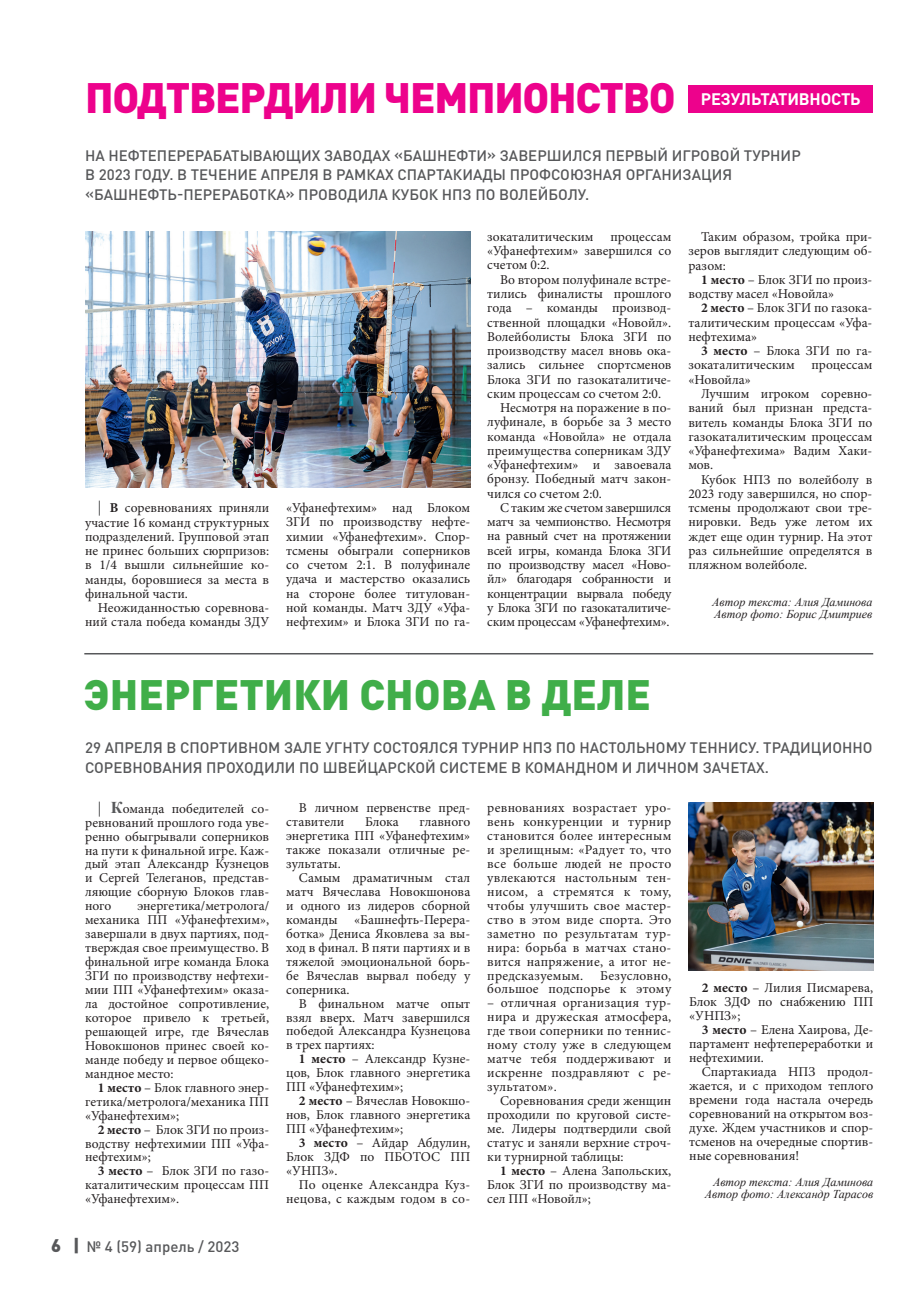
<style>
.page{position:relative;width:915px;height:1306px;background:#fff}
.page>*{position:absolute;margin:0;border:0;box-sizing:border-box;transform-origin:0 0}
.t1{font:900 42px "DIN Pro";letter-spacing:-.03em;color:#ed028c}
.t2{font:900 42px "DIN Pro";color:#40ae49}
.t3{font:700 16.5px "DIN Pro";letter-spacing:-.01em;color:#fff}
.t4{font:500 15px/19.5px "DIN Pro";color:#57585a}
.t5{font:13.5px/14px "Minion Pro";color:#231f20;text-align:justify}
.t6{font:13.5px "Minion Pro";letter-spacing:-.02em;color:#231f20}
.t7{font:13.5px/14px "Minion Pro";letter-spacing:.02em;color:#231f20;text-align:right}
.t8{font:italic 12px/12px "Times New Roman";color:#231f20}
.s1{font-family:"Times New Roman";font-weight:700;font-size:16.5px;color:#57585a}
.s2{font-weight:700}
.s3{font-weight:900;font-size:18px}
</style>
<div class="page">
<div style="left:688px;top:85px;width:184px;height:28px;background:#ed028c"></div>
<img style="left:85px;top:231px;width:385px;height:256px">
<hr style="left:84px;top:653px;width:788px;height:1px;background:#57585a">
<img style="left:688px;top:802px;width:184px;height:168px">
<h1 class="t1" style="left:85px;top:69px;width:592px">ПОДТВЕРДИЛИ ЧЕМПИОНСТВО</h1>
<p class="t3" style="left:700px;top:88px;width:161px">РЕЗУЛЬТАТИВНОСТЬ</p>
<p class="t4" style="left:85px;top:145px;width:717px">НА НЕФТЕПЕРЕРАБАТЫВАЮЩИХ ЗАВОДАХ «БАШНЕФТИ» ЗАВЕРШИЛСЯ ПЕРВЫЙ ИГРОВОЙ ТУРНИР<br>В 2023 ГОДУ. В ТЕЧЕНИЕ АПРЕЛЯ В РАМКАХ СПАРТАКИАДЫ ПРОФСОЮЗНАЯ ОРГАНИЗАЦИЯ «БАШНЕФТЬ-ПЕРЕРАБОТКА» ПРОВОДИЛА КУБОК НПЗ ПО ВОЛЕЙБОЛУ.</p>
<p class="t5" style="left:85px;top:501px;width:185px;text-indent:13px"><span class="s1">|</span> <span class="s2">В</span> соревнованиях приняли участие 16 команд структурных подразделений. Групповой этап не принес больших сюрпризов: в 1/4 вышли сильнейшие ко&shy;манды, боровшиеся за места в финальной части.</p>
<p class="t5" style="left:85px;top:601px;width:185px;text-align:right">Неожиданностью соревнова&shy;ний стала победа команды ЗДУ</p>
<p class="t5" style="left:286px;top:500px;width:185px">«Уфанефтехим» над Блоком ЗГИ по производству нефте&shy;химии «Уфанефтехим». Спор&shy;тсмены обыграли соперников со счетом 2:1. В полуфинале удача и мастерство оказались на стороне более титулован&shy;ной команды. Матч ЗДУ «Уфа&shy;нефтехим» и Блока ЗГИ по га-</p>
<p class="t5" style="left:487px;top:229px;width:185px">зокаталитическим процессам «Уфанефтехим» завершился со счетом 0:2.</p>
<p class="t5" style="left:500px;top:272px;width:173px">Во втором полуфинале встре-</p>
<p class="t5" style="left:487px;top:287px;width:185px">тились финалисты прошлого</p>
<p class="t5" style="left:487px;top:301px;width:185px">года – команды производ-</p>
<p class="t5" style="left:487px;top:315px;width:185px">ственной площадки «Новойл».</p>
<p class="t5" style="left:487px;top:329px;width:185px">Волейболисты Блока ЗГИ по</p>
<p class="t5" style="left:487px;top:344px;width:185px">производству масел вновь ока-</p>
<p class="t5" style="left:487px;top:358px;width:185px">зались сильнее спортсменов</p>
<p class="t5" style="left:487px;top:372px;width:185px">Блока ЗГИ по газокаталитиче-</p>
<p class="t5" style="left:487px;top:386px;width:175px">ским процессам со счетом 2:0.</p>
<p class="t5" style="left:500px;top:401px;width:173px">Несмотря на поражение в по-</p>
<p class="t5" style="left:487px;top:415px;width:185px">луфинале, в борьбе за 3 место</p>
<p class="t5" style="left:487px;top:429px;width:185px">команда «Новойла» не отдала</p>
<p class="t5" style="left:487px;top:443px;width:185px">преимущества соперникам ЗДУ</p>
<p class="t5" style="left:487px;top:458px;width:185px">«Уфанефтехим» и завоевала</p>
<p class="t5" style="left:487px;top:472px;width:185px">бронзу. Победный матч закон-</p>
<p class="t5" style="left:487px;top:486px;width:116px">чился со счетом 2:0.</p>
<p class="t6" style="left:500px;top:498px;width:173px">С таким же счетом завершился</p>
<p class="t6" style="left:487px;top:513px;width:185px">матч за чемпионство. Несмотря</p>
<p class="t6" style="left:487px;top:527px;width:185px">на равный счет на протяжении</p>
<p class="t6" style="left:487px;top:541px;width:185px">всей игры, команда Блока ЗГИ</p>
<p class="t6" style="left:487px;top:555px;width:185px">по производству масел «Ново-</p>
<p class="t6" style="left:487px;top:570px;width:185px">йл» благодаря собранности и</p>
<p class="t6" style="left:487px;top:584px;width:185px">концентрации вырвала победу</p>
<p class="t6" style="left:487px;top:598px;width:185px">у Блока ЗГИ по газокаталитиче-</p>
<p class="t6" style="left:487px;top:612px;width:184px">ским процессам «Уфанефтехим».</p>
<p class="t5" style="left:688px;top:230px;width:185px;text-indent:13px">Таким образом, тройка при&shy;зеров выглядит следующим об&shy;разом:</p>
<p class="t5" style="left:688px;top:272px;width:185px;text-indent:13px"><span class="s2">1 место</span> – Блок ЗГИ по произ&shy;водству масел «Новойла»</p>
<p class="t5" style="left:688px;top:301px;width:185px;text-indent:13px"><span class="s2">2 место</span> – Блок ЗГИ по газока&shy;талитическим процессам «Уфа&shy;нефтехима»</p>
<p class="t5" style="left:688px;top:344px;width:185px;text-indent:13px"><span class="s2">3 место</span> – Блока ЗГИ по га&shy;зокаталитическим процессам «Новойла»</p>
<p class="t5" style="left:688px;top:386px;width:185px;text-indent:13px">Лучшим игроком соревно&shy;ваний был признан предста&shy;витель команды Блока ЗГИ по газокаталитическим процессам «Уфанефтехима» Вадим Хаки&shy;мов.</p>
<p class="t5" style="left:688px;top:472px;width:185px;text-indent:13px">Кубок НПЗ по волейболу в 2023 году завершился, но спор&shy;тсмены продолжают свои тре&shy;нировки. Ведь уже летом их ждет еще один турнир. На этот раз сильнейшие определятся в пляжном волейболе.</p>
<p class="t8" style="left:712px;top:596px;width:162px">Автор текста: Алия Даминова<br>Автор фото: Борис Дмитриев</p>
<h1 class="t2" style="left:84px;top:665px;width:568px">ЭНЕРГЕТИКИ СНОВА В ДЕЛЕ</h1>
<p class="t4" style="left:85px;top:737px;width:788px">29 АПРЕЛЯ В СПОРТИВНОМ ЗАЛЕ УГНТУ СОСТОЯЛСЯ ТУРНИР НПЗ ПО НАСТОЛЬНОМУ ТЕННИСУ. ТРАДИЦИОННО<br>СОРЕВНОВАНИЯ ПРОХОДИЛИ ПО ШВЕЙЦАРСКОЙ СИСТЕМЕ В КОМАНДНОМ И ЛИЧНОМ ЗАЧЕТАХ.</p>
<p class="t5" style="left:85px;top:801px;width:185px;text-indent:13px"><span class="s1">| К</span>оманда победителей со&shy;ревнований прошлого года уве&shy;ренно обыгрывали соперников на пути к финальной игре. Каж&shy;дый этап Александр Кузнецов и Сергей Телеганов, представ&shy;ляющие сборную Блоков глав&shy;ного</p>
<p class="t5" style="left:85px;top:899px;width:185px;text-indent:52px">энергетика/метролога/ механика ПП «Уфанефтехим», завершали в двух партиях, под&shy;тверждая свое преимущество. В финальной игре команда Блока ЗГИ по производству нефтехи&shy;мии ПП «Уфанефтехим» оказа&shy;ла достойное сопротивление, которое привело к третьей, решающей игре, где Вячеслав Новокшонов принес своей ко&shy;манде победу и первое общеко&shy;мандное место:</p>
<p class="t5" style="left:85px;top:1080px;width:185px;text-indent:13px"><span class="s2">1 место</span> – Блок главного энер&shy;гетика/метролога/механика ПП «Уфанефтехим»;</p>
<p class="t5" style="left:85px;top:1122px;width:185px;text-indent:13px"><span class="s2">2 место</span> – Блок ЗГИ по произ&shy;водству нефтехимии ПП «Уфа&shy;нефтехим»;</p>
<p class="t5" style="left:85px;top:1164px;width:185px;text-indent:13px"><span class="s2">3 место</span> – Блок ЗГИ по газо&shy;каталитическим процессам ПП «Уфанефтехим».</p>
<p class="t4" style="left:51px;top:1235px;width:190px"><span class="s3">6 |</span> № 4 (59) апрель / 2023</p>
<p class="t5" style="left:286px;top:801px;width:185px;text-indent:13px">В личном первенстве пред&shy;ставители</p>
<p class="t5" style="left:365px;top:815px;width:35px">Блока</p>
<p class="t5" style="left:286px;top:815px;width:185px;text-indent:133px">главного энергетика ПП «Уфанефтехим» также показали отличные ре&shy;зультаты.</p>
<p class="t5" style="left:286px;top:870px;width:185px;text-indent:13px">Самым драматичным стал матч Вячеслава Новокшонова и одного из лидеров сборной команды «Башнефть-Перера&shy;ботка» Дениса Яковлева за вы&shy;ход в финал. В пяти партиях и в тяжелой эмоциональной борь&shy;бе Вячеслав вырвал победу у соперника.</p>
<p class="t5" style="left:286px;top:996px;width:185px;text-indent:13px">В финальном матче опыт взял вверх. Матч завершился победой Александра Кузнецова в трех партиях:</p>
<p class="t5" style="left:286px;top:1052px;width:185px;text-indent:13px"><span class="s2">1 место</span> – Александр Кузне&shy;цов, Блок главного энергетика ПП «Уфанефтехим»;</p>
<p class="t5" style="left:286px;top:1093px;width:185px;text-indent:13px"><span class="s2">2 место</span> – Вячеслав Новокшо&shy;нов, Блок главного энергетика ПП «Уфанефтехим»;</p>
<p class="t5" style="left:286px;top:1135px;width:185px;text-indent:13px"><span class="s2">3 место</span> – Айдар Абдулин, Блок ЗДФ по ПБОТОС ПП «УНПЗ».</p>
<p class="t7" style="left:286px;top:1177px;width:185px">По оценке Александра Куз&shy;нецова, с каждым годом в со-</p>
<p class="t5" style="left:487px;top:800px;width:185px">ревнованиях возрастает уро&shy;вень конкуренции и турнир становится более интересным и зрелищным: «Радует то, что все больше людей не просто увлекаются настольным тен&shy;нисом, а стремятся к тому, чтобы улучшить свое мастер&shy;ство в этом виде спорта. Это заметно по результатам тур&shy;нира: борьба в матчах стано&shy;вится напряжение, а итог не&shy;предсказуемым.</p>
<p class="t7" style="left:487px;top:968px;width:185px">Безусловно,<br>большое подспорье к этому</p>
<p class="t5" style="left:487px;top:996px;width:185px">– отличная организация тур&shy;нира и дружеская атмосфера, где твои соперники по теннис&shy;ному столу уже в следующем матче тебя поддерживают и искренне поздравляют с ре&shy;зультатом».</p>
<p class="t5" style="left:487px;top:1093px;width:185px;text-indent:13px">Соревнования среди женщин проходили по круговой систе&shy;ме. Лидеры подтвердили свой статус и заняли верхние строч&shy;ки турнирной таблицы:</p>
<p class="t5" style="left:487px;top:1163px;width:185px;text-indent:13px"><span class="s2">1 место</span> – Алена Запольских, Блок ЗГИ по производству ма&shy;сел ПП «Новойл»;</p>
<p class="t5" style="left:689px;top:980px;width:185px;text-indent:13px"><span class="s2">2 место</span> – Лилия Писмарева, Блок ЗДФ по снабжению ПП «УНПЗ»;</p>
<p class="t5" style="left:689px;top:1022px;width:185px;text-indent:13px"><span class="s2">3 место</span> – Елена Хаирова, Де&shy;партамент нефтепереработки и нефтехимии.</p>
<p class="t5" style="left:689px;top:1064px;width:185px;text-indent:13px">Спартакиада НПЗ продол&shy;жается, и с приходом теплого времени года настала очередь соревнований на открытом воз&shy;духе. Ждем участников и спор&shy;тсменов на очередные спортив&shy;ные соревнования!</p>
<p class="t8" style="left:704px;top:1175px;width:170px;text-align:right">Автор текста: Алия Даминова<br>Автор фото: Александр Тарасов</p>
</div>
